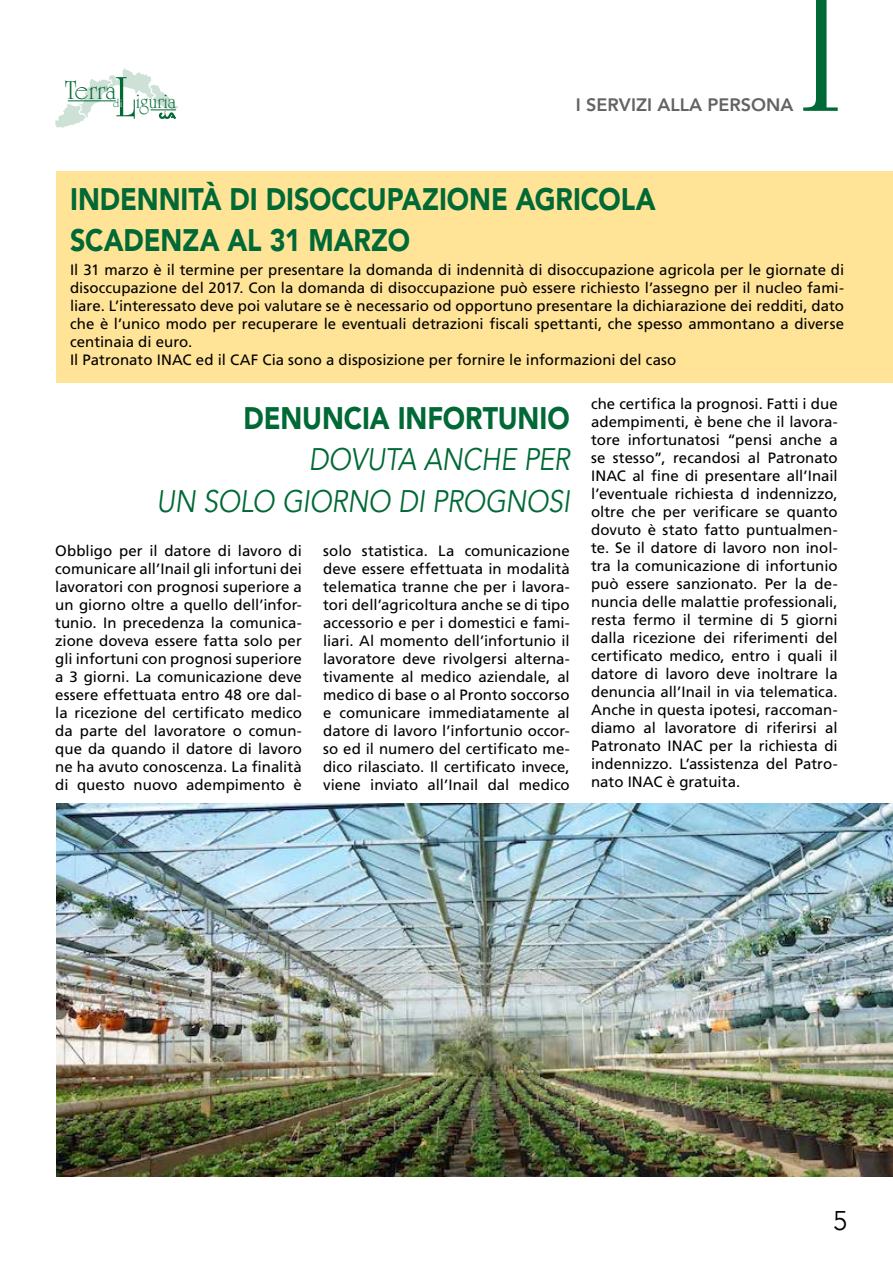
<style>
.page{position:relative;width:893px;height:1263px;background:#fff}
.page>*{position:absolute;margin:0;border:0;box-sizing:border-box;transform-origin:0 0}
.t1{font:60.9px "University Roman";color:#006935}
.t2{font:900 31.05px/41.7px "Avenir";letter-spacing:-.005em;color:#006935;scale:.86 1}
.t3{font:italic 31.05px/41.7px "Avenir";letter-spacing:-.01em;color:#006935;text-align:right;scale:.86 1}
.t4{font:27.9px "University Roman";color:#006935}
.t5{font:300 27px "Avenir";color:#000}
.t6{font:21.45px "University Roman";color:#006935}
.t7{font:800 18px "Avenir";color:#646363}
.t8{font:15px/18px "Frutiger";color:#000;text-align:justify}
.t9{font:11.85px "University Roman";color:#006935}
.s1{font-size:11.85px;color:#fff}
</style>
<div class="page">
<div style="left:56px;top:171px;width:837px;height:212px;background:#ffe396"></div>
<svg style="left:803px;top:0;width:35px;height:111px"></svg>
<svg style="left:55px;top:68px;width:123px;height:60px"></svg>
<img style="left:56px;top:804px;width:837px;height:372px">
<h1 class="t1" style="left:116px;top:62px;width:22px">L</h1>
<h3 class="t4" style="left:65px;top:74px;width:52px">Terra</h3>
<p class="t9" style="left:113px;top:96px;width:7px">d</p>
<h3 class="t6" style="left:120px;top:88px;width:57px"><span class="s1">i</span> iguria</h3>
<p class="t7" style="left:576px;top:90px;width:219px">I SERVIZI ALLA PERSONA</p>
<h2 class="t2" style="left:70px;top:177px;width:682px">INDENNITÀ DI DISOCCUPAZIONE AGRICOLA<br>SCADENZA AL 31 MARZO</h2>
<p class="t8" style="left:70px;top:261px;width:775px;text-align:left">Il 31 marzo è il termine per presentare la domanda di indennità di disoccupazione agricola per le giornate di disoccupazione del 2017. Con la domanda di disoccupazione può essere richiesto l’assegno per il nucleo fami&shy;liare. L’interessato deve poi valutare se è necessario od opportuno presentare la dichiarazione dei redditi, dato che è l’unico modo per recuperare le eventuali detrazioni fiscali spettanti, che spesso ammontano a diverse centinaia di euro.<br>Il Patronato INAC ed il CAF Cia sono a disposizione per fornire le informazioni del caso</p>
<h2 class="t2" style="left:243px;top:396px;width:381px">DENUNCIA INFORTUNIO</h2>
<h2 class="t3" style="left:157px;top:439px;width:482px">DOVUTA ANCHE PER<br>UN SOLO GIORNO DI PROGNOSI</h2>
<p class="t8" style="left:55px;top:541px;width:248px">Obbligo per il datore di lavoro di comunicare all’Inail gli infortuni dei lavoratori con prognosi superiore a un giorno oltre a quello dell’infor&shy;tunio. In precedenza la comunica&shy;zione doveva essere fatta solo per gli infortuni con prognosi superiore a 3 giorni. La comunicazione deve essere effettuata entro 48 ore dal&shy;la ricezione del certificato medico da parte del lavoratore o comun&shy;que da quando il datore di lavoro ne ha avuto conoscenza. La finalità di questo nuovo adempimento è</p>
<p class="t8" style="left:323px;top:541px;width:248px">solo statistica. La comunicazione deve essere effettuata in modalità telematica tranne che per i lavora&shy;tori dell’agricoltura anche se di tipo accessorio e per i domestici e fami&shy;liari. Al momento dell’infortunio il lavoratore deve rivolgersi alterna&shy;tivamente al medico aziendale, al medico di base o al Pronto soccorso e comunicare immediatamente al datore di lavoro l’infortunio occor&shy;so ed il numero del certificato me&shy;dico rilasciato. Il certificato invece, viene inviato all’Inail dal medico</p>
<p class="t8" style="left:591px;top:395px;width:248px">che certifica la prognosi. Fatti i due adempimenti, è bene che il lavora&shy;tore infortunatosi “pensi anche a se stesso”, recandosi al Patronato INAC al fine di presentare all’Inail l’eventuale richiesta d indennizzo, oltre che per verificare se quanto dovuto è stato fatto puntualmen&shy;te. Se il datore di lavoro non inol&shy;tra la comunicazione di infortunio può essere sanzionato. Per la de&shy;nuncia delle malattie professionali, resta fermo il termine di 5 giorni dalla ricezione dei riferimenti del certificato medico, entro i quali il datore di lavoro deve inoltrare la denuncia all’Inail in via telematica.<br>Anche in questa ipotesi, raccoman&shy;diamo al lavoratore di riferirsi al Patronato INAC per la richiesta di indennizzo. L’assistenza del Patro&shy;nato INAC è gratuita.</p>
<h3 class="t5" style="left:833px;top:1205px;width:16px">5</h3>
</div>
